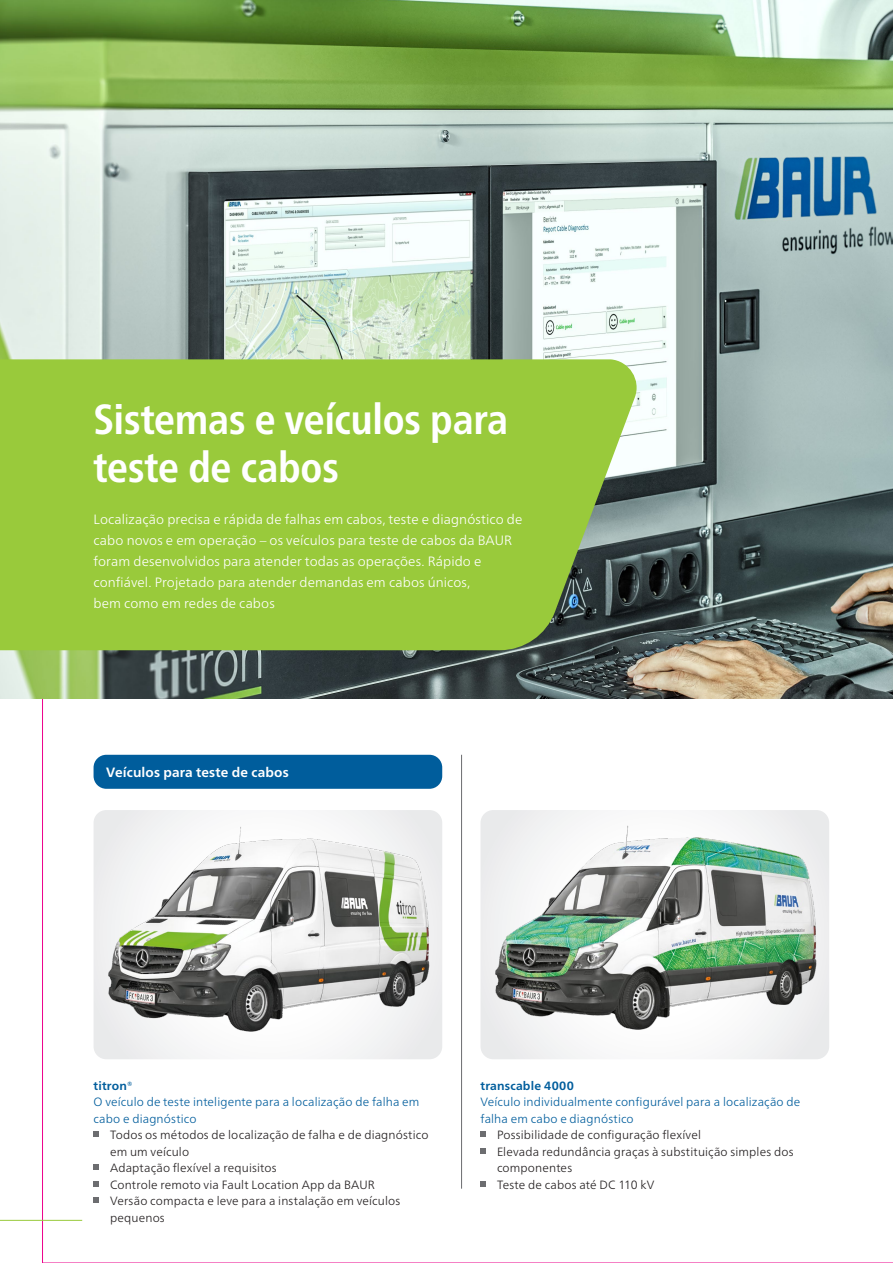
<style>
.page{position:relative;width:893px;height:1263px;background:#fff}
.page>*{position:absolute;margin:0;border:0;box-sizing:border-box;transform-origin:0 0}
.t1{font:700 condensed 42px/48px "Frutiger Neue LTW1 G";letter-spacing:-.01em;color:#fff}
.t2{font:300 13.5px/21px "Frutiger Neue LTW1 G";letter-spacing:.01em;color:#fff}
.t3{font:700 13.5px "Frutiger Neue LTW1 G";letter-spacing:.01em;color:#fff}
.t4{font:300 12px/16.5px "Frutiger Neue LTW1 G";letter-spacing:.015em;color:#231f20}
.t5{font:300 12px/16.5px "Frutiger Neue LTW1 G";letter-spacing:.01em;color:#005d9c}
.t6{font:700 12px "Frutiger Neue LTW1 G";letter-spacing:.015em;color:#005d9c}
</style>
<div class="page">
<img style="left:0;top:0;width:893px;height:699px">
<hr style="left:0;top:1220px;width:82px;height:1px;background:#99ca3b">
<svg style="left:94px;top:810px;width:348px;height:249px"></svg>
<img style="left:94px;top:821px;width:348px;height:221px">
<svg style="left:94px;top:1132px;width:5px;height:5px"></svg>
<svg style="left:94px;top:1165px;width:5px;height:5px"></svg>
<svg style="left:94px;top:1181px;width:5px;height:5px"></svg>
<svg style="left:94px;top:1198px;width:5px;height:5px"></svg>
<svg style="left:480px;top:1132px;width:6px;height:5px"></svg>
<svg style="left:480px;top:1148px;width:6px;height:5px"></svg>
<svg style="left:480px;top:1181px;width:6px;height:5px"></svg>
<svg style="left:480px;top:810px;width:349px;height:249px"></svg>
<img style="left:480px;top:820px;width:349px;height:221px">
<div style="left:94px;top:755px;width:348px;height:34px;background:#005d9c;border-radius:13px"></div>
<svg style="left:0;top:359px;width:641px;height:291px;background:#94c23e"></svg>
<hr style="left:461px;top:755px;width:1px;height:434px;background:#6c6d70">
<p class="t1" style="left:94px;top:392px;width:416px">Sistemas e veículos para teste de cabos</p>
<p class="t2" style="left:94px;top:508px;width:430px">Localização precisa e rápida de falhas em cabos, teste e diagnóstico de cabo novos e em operação – os veículos para teste de cabos da BAUR foram desenvolvidos para atender todas as operações. Rápido e confiável. Projetado para atender demandas em cabos únicos,<br>bem como em redes de cabos</p>
<p class="t3" style="left:106px;top:762px;width:184px">Veículos para teste de cabos</p>
<p class="t6" style="left:94px;top:1077px;width:41px">titron®</p>
<p class="t5" style="left:94px;top:1093px;width:327px">O veículo de teste inteligente para a localização de falha em cabo e diagnóstico</p>
<p class="t4" style="left:110px;top:1126px;width:320px">Todos os métodos de localização de falha e de diagnóstico em um veículo</p>
<p class="t4" style="left:110px;top:1159px;width:168px">Adaptação flexível a requisitos</p>
<p class="t4" style="left:110px;top:1175px;width:266px">Controle remoto via Fault Location App da BAUR</p>
<p class="t4" style="left:110px;top:1192px;width:292px">Versão compacta e leve para a instalação em veículos pequenos</p>
<p class="t6" style="left:480px;top:1077px;width:95px">transcable 4000</p>
<p class="t5" style="left:480px;top:1093px;width:321px">Veículo individualmente configurável para a localização de falha em cabo e diagnóstico</p>
<p class="t4" style="left:497px;top:1126px;width:205px">Possibilidade de configuração flexível</p>
<p class="t4" style="left:497px;top:1142px;width:298px">Elevada redundância graças à substituição simples dos componentes</p>
<p class="t4" style="left:497px;top:1175px;width:159px">Teste de cabos até DC 110 kV</p>
</div>
